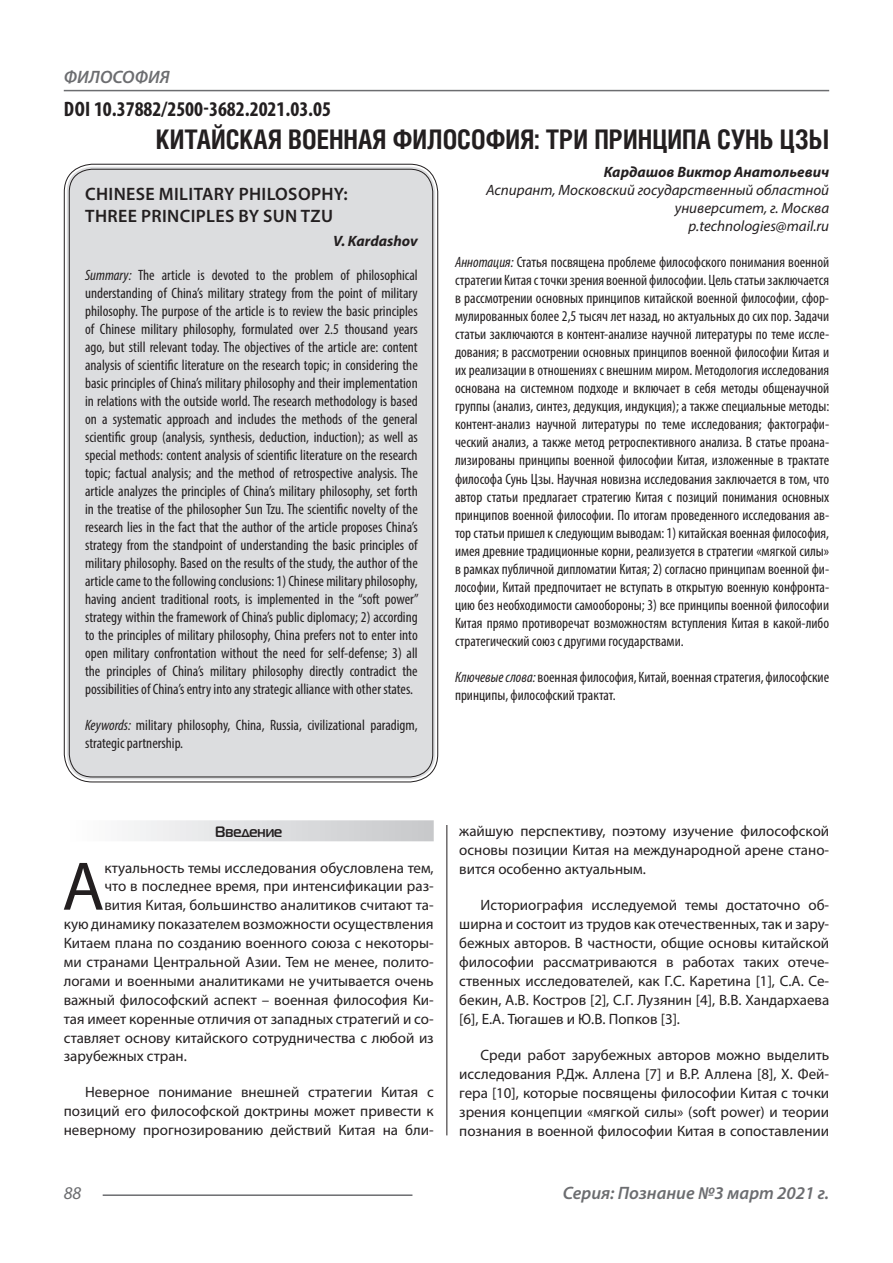
<style>
.page{position:relative;width:893px;height:1263px;background:#fff}
.page>*{position:absolute;margin:0;border:0;box-sizing:border-box;transform-origin:0 0}
.Статья_текст_первый{font:69.3px "Myriad Pro";color:#231f20}
.Статья_название{font:700 27px "Helios Cond C";color:#231f20}
.ДОИ{font:700 condensed 21px "Myriad Pro";color:#231f20}
.Статья_название_англ{font:600 18px "Myriad Pro";letter-spacing:.02em;color:#231f20}
.t1{font:italic 600 18px "Myriad Pro";color:#6c6d70}
.t2{font:italic 18px "Myriad Pro";color:#6c6d70}
.Статья_аннотация_анг{font:condensed 15px/18px "Myriad Pro";color:#231f20;text-align:justify}
.Статья_аннотация_тек{font:condensed 15px/18px "Myriad Pro";color:#231f20;text-align:justify}
.Статья_текст{font:15px/18.9px "Myriad Pro";color:#231f20;text-align:justify}
.Статья_текст_первый-2{font:15px "Myriad Pro";color:#231f20}
.Статья_автор_инфо{font:italic 15px/18px "Myriad Pro";color:#231f20;text-align:right}
.Статья_автор_фио_рус{font:italic 700 15px "Myriad Pro";color:#231f20}
.Статья_автор_англ{font:italic 700 15px "Myriad Pro";color:#231f20}
.Статья_подзаголовок{font:700 15px "Magistral C";color:#231f20;scale:.95 1}
.s1{font-style:italic}
</style>
<div class="page">
<hr style="left:446px;top:128px;width:1px;height:1007px;background:#231f20">
<hr style="left:103px;top:1194px;width:309px;height:2px;background:#6c6d70">
<hr style="left:64px;top:90px;width:765px;height:1px;background:#6c6d70">
<div style="left:441px;top:128px;width:10px;height:697px;background:#fff"></div>
<div style="left:67px;top:167px;width:368px;height:612px;background:#dcdddf;border-radius:26px"></div>
<div style="left:64px;top:820px;width:370px;height:21px;background:linear-gradient(to right,#fefeff,#c6c8ca)"></div>
<p class="t1" style="left:64px;top:66px;width:107px">ФИЛОСОФИЯ</p>
<p class="ДОИ" style="left:64px;top:96px;width:269px">DOI 10.37882/2500-3682.2021.03.05</p>
<p class="Статья_название" style="left:156px;top:124px;width:675px">КИТАЙСКАЯ ВОЕННАЯ ФИЛОСОФИЯ: ТРИ ПРИНЦИПА СУНЬ ЦЗЫ</p>
<p class="Статья_автор_фио_рус" style="left:604px;top:163px;width:227px">Кардашов Виктор Анатольевич</p>
<p class="Статья_автор_инфо" style="left:486px;top:181px;width:344px">Аспирант, Московский государственный областной университет, г. Москва</p>
<p class="Статья_автор_инфо" style="left:689px;top:217px;width:142px">p.technologies@mail.ru</p>
<p class="Статья_аннотация_тек" style="left:455px;top:253px;width:376px"><span class="s1">Аннотация:</span> Статья посвящена проблеме философского понимания военной стратегии Китая с точки зрения военной философии. Цель статьи заключается в рассмотрении основных принципов китайской военной философии, сфор&shy;мулированных более 2,5 тысяч лет назад, но актуальных до сих пор. Задачи статьи заключаются в контент-анализе научной литературы по теме иссле&shy;дования; в рассмотрении основных принципов военной философии Китая и их реализации в отношениях с внешним миром. Методология исследования основана на системном подходе и включает в себя методы общенаучной группы (анализ, синтез, дедукция, индукция); а также специальные методы: контент-анализ научной литературы по теме исследования; фактографи&shy;ческий анализ, а также метод ретроспективного анализа. В статье проана&shy;лизированы принципы военной философии Китая, изложенные в трактате философа Сунь Цзы. Научная новизна исследования заключается в том, что автор статьи предлагает стратегию Китая с позиций понимания основных принципов военной философии. По итогам проведенного исследования ав&shy;тор статьи пришел к следующим выводам: 1) китайская военная философия, имея древние традиционные корни, реализуется в стратегии «мягкой силы» в рамках публичной дипломатии Китая; 2) согласно принципам военной фи&shy;лософии, Китай предпочитает не вступать в открытую военную конфронта&shy;цию без необходимости самообороны; 3) все принципы военной философии Китая прямо противоречат возможностям вступления Китая в какой-либо стратегический союз с другими государствами.</p>
<p class="Статья_аннотация_тек" style="left:455px;top:667px;width:376px"><span class="s1">Ключевые слова:</span> военная философия, Китай, военная стратегия, философские принципы, философский трактат.</p>
<p class="Статья_название_англ" style="left:85px;top:183px;width:264px">CHINESE MILITARY PHILOSOPHY:</p>
<p class="Статья_название_англ" style="left:85px;top:204px;width:249px">THREE PRINCIPLES BY SUN TZU</p>
<p class="Статья_автор_англ" style="left:333px;top:231px;width:86px">V. Kardashov</p>
<p class="Статья_аннотация_анг" style="left:85px;top:266px;width:335px"><span class="s1">Summary:</span> The article is devoted to the problem of philosophical understanding of China’s military strategy from the point of military philosophy. The purpose of the article is to review the basic principles of Chinese military philosophy, formulated over 2.5 thousand years ago, but still relevant today. The objectives of the article are: content analysis of scientific literature on the research topic; in considering the basic principles of China’s military philosophy and their implementation in relations with the outside world. The research methodology is based on a systematic approach and includes the methods of the general scientific group (analysis, synthesis, deduction, induction); as well as special methods: content analysis of scientific literature on the research topic; factual analysis; and the method of retrospective analysis. The article analyzes the principles of China’s military philosophy, set forth in the treatise of the philosopher Sun Tzu. The scientific novelty of the research lies in the fact that the author of the article proposes China’s strategy from the standpoint of understanding the basic principles of military philosophy. Based on the results of the study, the author of the article came to the following conclusions: 1) Chinese military philosophy, having ancient traditional roots, is implemented in the “soft power” strategy within the framework of China’s public diplomacy; 2) according to the principles of military philosophy, China prefers not to enter into open military confrontation without the need for self-defense; 3) all the principles of China’s military philosophy directly contradict the possibilities of China’s entry into any strategic alliance with other states.</p>
<p class="Статья_аннотация_анг" style="left:85px;top:716px;width:334px"><span class="s1">Keywords:</span> military philosophy, China, Russia, civilizational paradigm, strategic partnership.</p>
<p class="Статья_подзаголовок" style="left:215px;top:823px;width:72px">Введение</p>
<p class="Статья_текст_первый" style="left:62px;top:844px;width:44px">А</p>
<p class="Статья_текст_первый-2" style="left:104px;top:859px;width:331px">ктуальность темы исследования обусловлена тем,</p>
<p class="Статья_текст_первый-2" style="left:104px;top:877px;width:331px">что в последнее время, при интенсификации раз-</p>
<p class="Статья_текст_первый-2" style="left:104px;top:895px;width:331px">вития Китая, большинство аналитиков считают та-</p>
<p class="Статья_текст_первый-2" style="left:64px;top:914px;width:371px">кую динамику показателем возможности осуществления</p>
<p class="Статья_текст_первый-2" style="left:64px;top:933px;width:371px">Китаем плана по созданию военного союза с некоторы-</p>
<p class="Статья_текст_первый-2" style="left:64px;top:952px;width:371px">ми странами Центральной Азии. Тем не менее, полито-</p>
<p class="Статья_текст_первый-2" style="left:64px;top:971px;width:371px">логами и военными аналитиками не учитывается очень</p>
<p class="Статья_текст_первый-2" style="left:64px;top:990px;width:371px">важный философский аспект – военная философия Ки-</p>
<p class="Статья_текст_первый-2" style="left:64px;top:1009px;width:371px">тая имеет коренные отличия от западных стратегий и со-</p>
<p class="Статья_текст_первый-2" style="left:64px;top:1028px;width:371px">ставляет основу китайского сотрудничества с любой из</p>
<p class="Статья_текст_первый-2" style="left:64px;top:1047px;width:125px">зарубежных стран.</p>
<p class="Статья_текст" style="left:64px;top:1083px;width:371px;text-indent:21px">Неверное понимание внешней стратегии Китая с позиций его философской доктрины может привести к неверному прогнозированию действий Китая на бли-</p>
<p class="Статья_текст" style="left:459px;top:821px;width:371px">жайшую перспективу, поэтому изучение философской основы позиции Китая на международной арене стано&shy;вится особенно актуальным.</p>
<p class="Статья_текст" style="left:459px;top:895px;width:371px;text-indent:21px">Историография исследуемой темы достаточно об&shy;ширна и состоит из трудов как отечественных, так и зару&shy;бежных авторов. В частности, общие основы китайской философии рассматриваются в работах таких отече&shy;ственных исследователей, как Г.С. Каретина [1], С.А. Се&shy;бекин, А.В. Костров [2], С.Г. Лузянин [4], В.В. Хандархаева [6], Е.А. Тюгашев и Ю.В. Попков [3].</p>
<p class="Статья_текст" style="left:459px;top:1045px;width:371px;text-indent:21px">Среди работ зарубежных авторов можно выделить исследования Р.Дж. Аллена [7] и В.Р. Аллена [8], Х. Фей&shy;гера [10], которые посвящены философии Китая с точки зрения концепции «мягкой силы» (soft power) и теории познания в военной философии Китая в сопоставлении</p>
<p class="t2" style="left:64px;top:1182px;width:19px">88</p>
<p class="t1" style="left:563px;top:1182px;width:268px">Серия: Познание №3 март 2021 г.</p>
</div>
